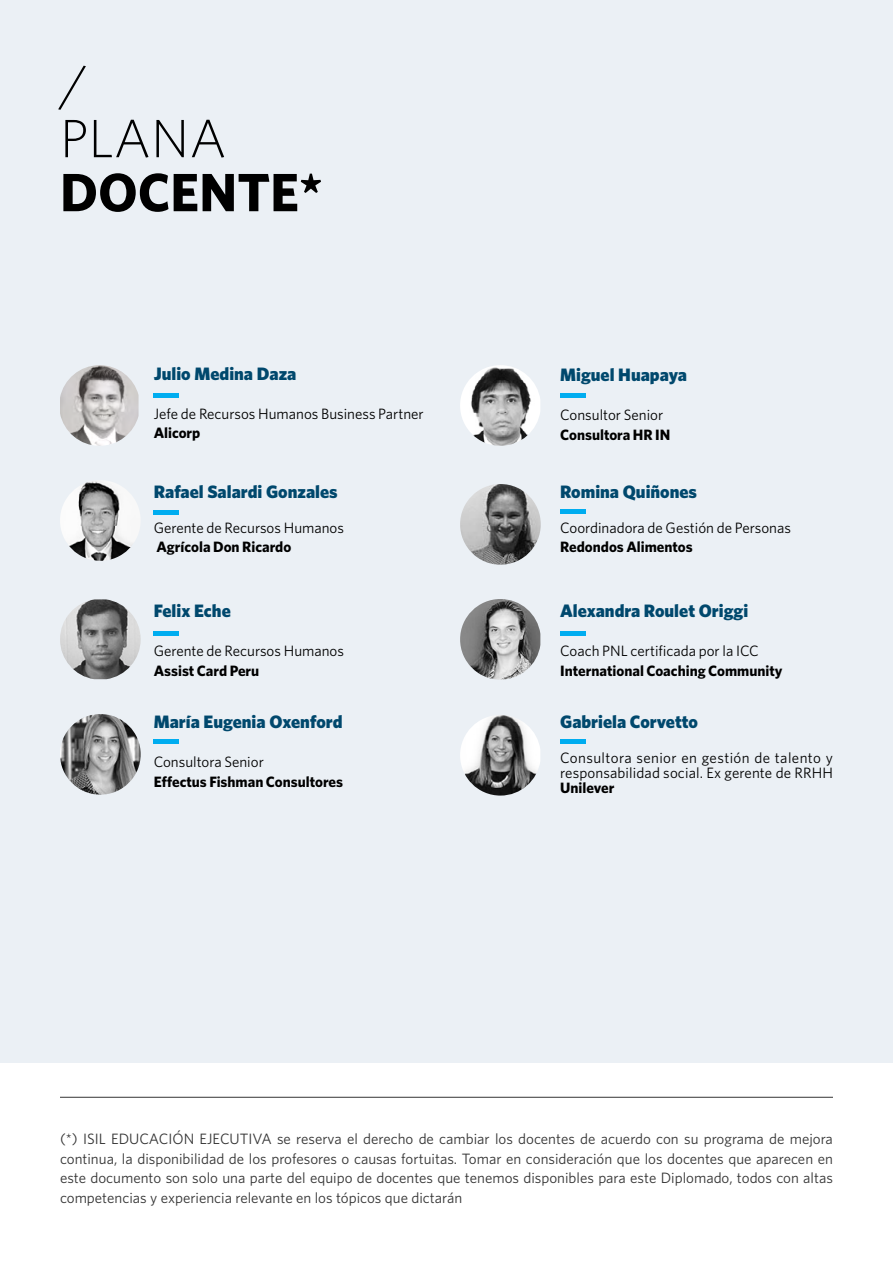
<style>
.page{position:relative;width:893px;height:1263px;background:#fff}
.page>*{position:absolute;margin:0;border:0;box-sizing:border-box;transform-origin:0 0}
.t1{font:700 54px "Whitney";color:#000}
.t2{font:300 54px/54px "Whitney";color:#000}
.t3{font:900 18px "Whitney";color:#00486d}
.t4{font:15px/19.5px "Whitney";color:#333;text-align:justify}
.t5{font:15px/15px "Whitney";color:#000}
.t6{font:700 15px "Whitney";color:#000}
</style>
<div class="page">
<div style="left:0;top:0;width:893px;height:1063px;background:#ebf0f5"></div>
<hr style="left:60px;top:1097px;width:773px;height:1px;background:#333">
<hr style="left:154px;top:631px;width:25px;height:4px;background:#00adf0">
<hr style="left:560px;top:631px;width:25px;height:4px;background:#00adf0">
<img style="left:60px;top:599px;width:81px;height:80px">
<img style="left:460px;top:599px;width:80px;height:81px">
<hr style="left:560px;top:509px;width:25px;height:4px;background:#00adf0">
<hr style="left:154px;top:511px;width:25px;height:4px;background:#00adf0">
<img style="left:60px;top:480px;width:81px;height:81px;border-radius:40px">
<img style="left:460px;top:484px;width:81px;height:81px;border-radius:40px">
<hr style="left:560px;top:739px;width:25px;height:4px;background:#00adf0">
<img style="left:460px;top:715px;width:80px;height:80px">
<hr style="left:154px;top:740px;width:25px;height:4px;background:#00adf0">
<img style="left:60px;top:714px;width:81px;height:81px;border-radius:40px">
<hr style="left:154px;top:394px;width:25px;height:4px;background:#00adf0">
<hr style="left:560px;top:394px;width:25px;height:4px;background:#00adf0">
<img style="left:460px;top:365px;width:80px;height:81px">
<img style="left:60px;top:365px;width:79px;height:81px">
<h1 class="t2" style="left:60px;top:56px;width:168px">/<br>PLANA</h1>
<h1 class="t1" style="left:60px;top:156px;width:264px">DOCENTE*</h1>
<p class="t3" style="left:154px;top:361px;width:144px">Julio Medina Daza</p>
<p class="t5" style="left:154px;top:405px;width:272px">Jefe de Recursos Humanos Business Partner</p>
<p class="t6" style="left:154px;top:423px;width:48px">Alicorp</p>
<p class="t3" style="left:154px;top:480px;width:186px">Rafael Salardi Gonzales</p>
<p class="t5" style="left:154px;top:520px;width:192px">Gerente de Recursos Humanos</p>
<p class="t6" style="left:156px;top:537px;width:136px">Agrícola Don Ricardo</p>
<p class="t3" style="left:154px;top:599px;width:79px">Felix Eche</p>
<p class="t5" style="left:154px;top:643px;width:192px">Gerente de Recursos Humanos</p>
<p class="t6" style="left:154px;top:660px;width:107px">Assist Card Peru</p>
<p class="t3" style="left:154px;top:710px;width:190px">María Eugenia Oxenford</p>
<p class="t5" style="left:154px;top:754px;width:112px">Consultora Senior</p>
<p class="t6" style="left:154px;top:772px;width:191px">Effectus Fishman Consultores</p>
<p class="t3" style="left:560px;top:363px;width:128px">Miguel Huapaya</p>
<p class="t5" style="left:560px;top:407px;width:105px">Consultor Senior</p>
<p class="t6" style="left:560px;top:424px;width:112px">Consultora HR IN</p>
<p class="t3" style="left:560px;top:480px;width:138px">Romina Quiñones</p>
<p class="t5" style="left:560px;top:520px;width:232px">Coordinadora de Gestión de Personas</p>
<p class="t6" style="left:560px;top:537px;width:134px">Redondos Alimentos</p>
<p class="t3" style="left:560px;top:599px;width:190px">Alexandra Roulet Origgi</p>
<p class="t5" style="left:560px;top:643px;width:200px">Coach PNL certificada por la ICC</p>
<p class="t6" style="left:560px;top:660px;width:224px">International Coaching Community</p>
<p class="t3" style="left:560px;top:710px;width:139px">Gabriela Corvetto</p>
<p class="t5" style="left:560px;top:750px;width:274px">Consultora senior en gestión de talento y responsabilidad social. Ex gerente de RRHH</p>
<p class="t6" style="left:560px;top:778px;width:56px">Unilever</p>
<p class="t4" style="left:60px;top:1129px;width:774px">(*) ISIL EDUCACIÓN EJECUTIVA se reserva el derecho de cambiar los docentes de acuerdo con su programa de mejora continua, la disponibilidad de los profesores o causas fortuitas. Tomar en consideración que los docentes que aparecen en este documento son solo una parte del equipo de docentes que tenemos disponibles para este Diplomado, todos con altas competencias y experiencia relevante en los tópicos que dictarán</p>
</div>
